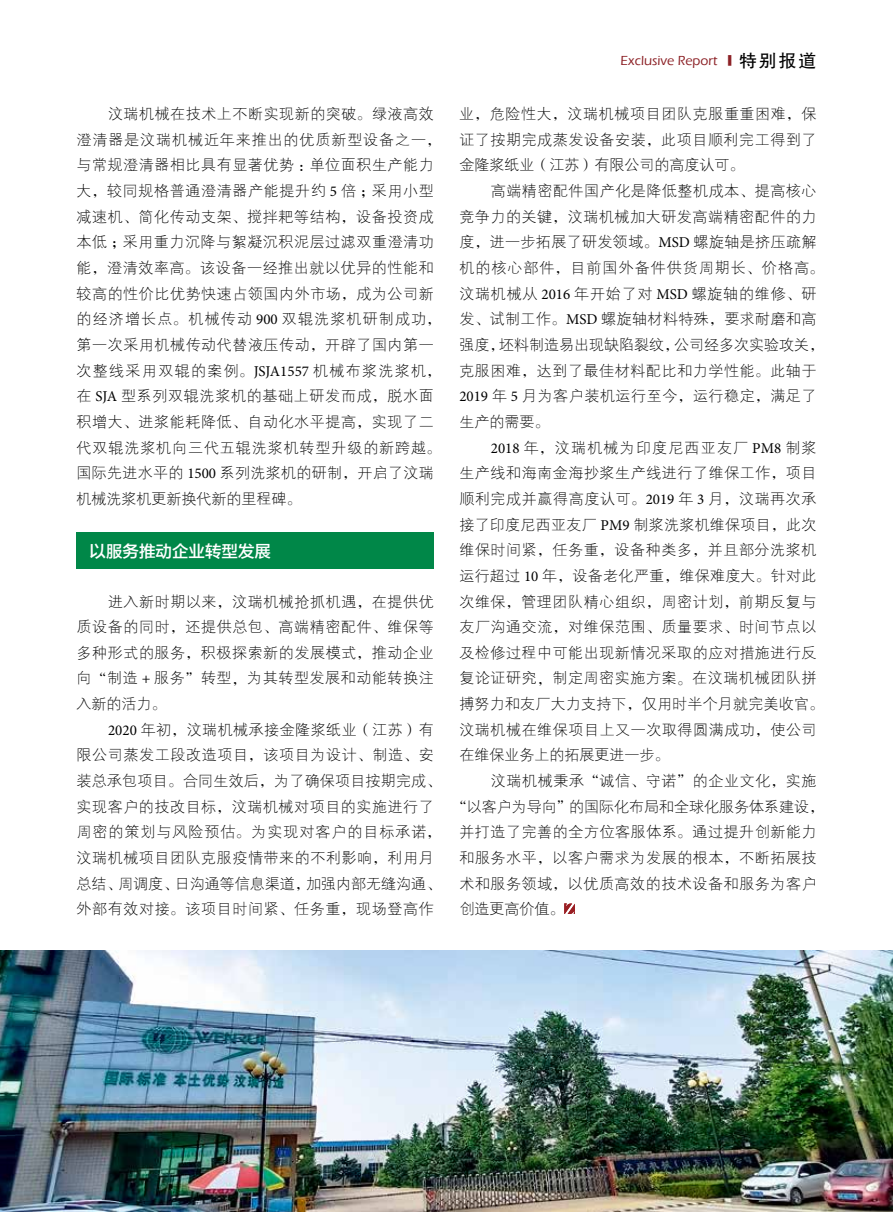
<style>
.page{position:relative;width:893px;height:1212px;background:#fff}
.page>*{position:absolute;margin:0;border:0;box-sizing:border-box;transform-origin:0 0}
.t1{font:16.5px "FZLTZHK GBK1 0";color:#fff}
.t2{font:15px/25.7px "FZXDXK GBK1 0";letter-spacing:.04em;color:#000}
.t3{font:15px "FZXDXK GBK1 0";color:#000}
.t4{font:500 13.5px "Eras ITC";color:#8c2126}
.s1{font-family:"FZSYK GBK1 0"}
.s2{font-family:"Minion Pro"}
.s3{font-family:"FZHTK GBK1 0";font-weight:400}
.s4{font-family:"FZHTK GBK1 0";font-weight:400;font-size:18px;color:#000}
</style>
<div class="page">
<div style="left:77px;top:532px;width:357px;height:36px;background:#008748"></div>
<svg style="left:564px;top:903px;width:11px;height:11px"></svg>
<img style="left:0;top:950px;width:893px;height:262px">
<p class="t2" style="left:77px;top:102px;width:366px;text-indent:31px">汶瑞机械在技术上不断实现新的突破<span class="s1">。</span>绿液高效澄清器是汶瑞机械近年来推出的优质新型设备之一<span class="s1">，</span>与常规澄清器相比具有显著优势<span class="s1">：</span>单位面积生产能力大<span class="s1">，</span>较同规格普通澄清器产能提升约 <span class="s2">5</span> 倍<span class="s1">；</span>采用小型减速机<span class="s1">、</span>简化传动支架<span class="s1">、</span>搅拌耙等结构<span class="s1">，</span>设备投资成本低<span class="s1">；</span>采用重力沉降与絮凝沉积泥层过滤双重澄清功能<span class="s1">，</span>澄清效率高<span class="s1">。</span>该设备一经推出就以优异的性能和较高的性价比优势快速占领国内外市场<span class="s1">，</span>成为公司新的经济增长点<span class="s1">。</span>机械传动 <span class="s2">900</span> 双辊洗浆机研制成功<span class="s1">，</span>第一次采用机械传动代替液压传动<span class="s1">，</span>开辟了国内第一次整线采用双辊的案例<span class="s1">。</span><span class="s2">JSJA1557</span> 机械布浆洗浆机<span class="s1">，</span>在 <span class="s2">SJA</span> 型系列双辊洗浆机的基础上研发而成<span class="s1">，</span>脱水面积增大<span class="s1">、</span>进浆能耗降低<span class="s1">、</span>自动化水平提高<span class="s1">，</span>实现了二代双辊洗浆机向三代五辊洗浆机转型升级的新跨越<span class="s1">。</span>国际先进水平的 <span class="s2">1500</span> 系列洗浆机的研制<span class="s1">，</span>开启了汶瑞机械洗浆机更新换代新的里程碑<span class="s1">。</span></p>
<p class="t1" style="left:90px;top:542px;width:183px">以服务推动企业转型发展</p>
<p class="t2" style="left:77px;top:589px;width:359px;text-align:justify;text-indent:31px">进入新时期以来<span class="s1">，</span>汶瑞机械抢抓机遇<span class="s1">，</span>在提供优质设备的同时<span class="s1">，</span>还提供总包<span class="s1">、</span>高端精密配件<span class="s1">、</span>维保等多种形式的服务<span class="s1">，</span>积极探索新的发展模式<span class="s1">，</span>推动企业向<span class="s1">“</span>制造 <span class="s2">+</span> 服务<span class="s1">”</span>转型<span class="s1">，</span>为其转型发展和动能转换注入新的活力<span class="s1">。</span></p>
<p class="t2" style="left:77px;top:717px;width:366px;text-indent:32px"><span class="s2">2020</span> 年初<span class="s1">，</span>汶瑞机械承接金隆浆纸业<span class="s1">（</span>江苏<span class="s1">）</span>有限公司蒸发工段改造项目<span class="s1">，</span>该项目为设计<span class="s1">、</span>制造<span class="s1">、</span>安装总承包项目<span class="s1">。</span>合同生效后<span class="s1">，</span>为了确保项目按期完成<span class="s1">、</span>实现客户的技改目标<span class="s1">，</span>汶瑞机械对项目的实施进行了周密的策划与风险预估<span class="s1">。</span>为实现对客户的目标承诺<span class="s1">，</span>汶瑞机械项目团队克服疫情带来的不利影响<span class="s1">，</span>利用月总结<span class="s1">、</span>周调度<span class="s1">、</span>日沟通等信息渠道<span class="s1">，</span>加强内部无缝沟通<span class="s1">、</span>外部有效对接<span class="s1">。</span>该项目时间紧<span class="s1">、</span>任务重<span class="s1">，</span>现场登高作</p>
<p class="t4" style="left:621px;top:53px;width:197px">Exclusive Report <span class="s3">■</span> <span class="s4">特别报道</span></p>
<p class="t2" style="left:459px;top:102px;width:359px;text-align:justify">业<span class="s1">，</span>危险性大<span class="s1">，</span>汶瑞机械项目团队克服重重困难<span class="s1">，</span>保证了按期完成蒸发设备安装<span class="s1">，</span>此项目顺利完工得到了金隆浆纸业<span class="s1">（</span>江苏<span class="s1">）</span>有限公司的高度认可<span class="s1">。</span></p>
<p class="t2" style="left:459px;top:178px;width:366px;text-indent:32px">高端精密配件国产化是降低整机成本<span class="s1">、</span>提高核心竞争力的关键<span class="s1">，</span>汶瑞机械加大研发高端精密配件的力度<span class="s1">，</span>进一步拓展了研发领域<span class="s1">。</span><span class="s2">MSD</span> 螺旋轴是挤压疏解机的核心部件<span class="s1">，</span>目前国外备件供货周期长<span class="s1">、</span>价格高<span class="s1">。</span>汶瑞机械从 <span class="s2">2016</span> 年开始了对 <span class="s2">MSD</span> 螺旋轴的维修<span class="s1">、</span>研发<span class="s1">、</span>试制工作<span class="s1">。</span><span class="s2">MSD</span> 螺旋轴材料特殊<span class="s1">，</span>要求耐磨和高强度<span class="s1">，</span>坯料制造易出现缺陷裂纹<span class="s1">，</span>公司经多次实验攻关<span class="s1">，</span>克服困难<span class="s1">，</span>达到了最佳材料配比和力学性能<span class="s1">。</span>此轴于<br><span class="s2">2019</span> 年 <span class="s2">5</span> 月为客户装机运行至今<span class="s1">，</span>运行稳定<span class="s1">，</span>满足了生产的需要<span class="s1">。</span></p>
<p class="t2" style="left:459px;top:435px;width:366px;text-indent:31px"><span class="s2">2018</span> 年<span class="s1">，</span>汶瑞机械为印度尼西亚友厂 <span class="s2">PM8</span> 制浆生产线和海南金海抄浆生产线进行了维保工作<span class="s1">，</span>项目顺利完成并赢得高度认可<span class="s1">。</span><span class="s2">2019</span> 年 <span class="s2">3</span> 月<span class="s1">，</span>汶瑞再次承接了印度尼西亚友厂 <span class="s2">PM9</span> 制浆洗浆机维保项目<span class="s1">，</span>此次维保时间紧<span class="s1">，</span>任务重<span class="s1">，</span>设备种类多<span class="s1">，</span>并且部分洗浆机运行超过 <span class="s2">10</span> 年<span class="s1">，</span>设备老化严重<span class="s1">，</span>维保难度大<span class="s1">。</span>针对此次维保<span class="s1">，</span>管理团队精心组织<span class="s1">，</span>周密计划<span class="s1">，</span>前期反复与友厂沟通交流<span class="s1">，</span>对维保范围<span class="s1">、</span>质量要求<span class="s1">、</span>时间节点以及检修过程中可能出现新情况采取的应对措施进行反复论证研究<span class="s1">，</span>制定周密实施方案<span class="s1">。</span>在汶瑞机械团队拼搏努力和友厂大力支持下<span class="s1">，</span>仅用时半个月就完美收官<span class="s1">。</span>汶瑞机械在维保项目上又一次取得圆满成功<span class="s1">，</span>使公司在维保业务上的拓展更进一步<span class="s1">。</span></p>
<p class="t2" style="left:491px;top:768px;width:327px">汶瑞机械秉承<span class="s1">“</span>诚信<span class="s1">、</span>守诺<span class="s1">”</span>的企业文化<span class="s1">，</span>实施</p>
<p class="t3" style="left:452px;top:798px;width:374px"><span class="s1">“</span>以客户为导向<span class="s1">”</span>的国际化布局和全球化服务体系建设<span class="s1">，</span></p>
<p class="t2" style="left:459px;top:820px;width:359px">并打造了完善的全方位客服体系<span class="s1">。</span>通过提升创新能力</p>
<p class="t2" style="left:459px;top:845px;width:359px">和服务水平<span class="s1">，</span>以客户需求为发展的根本<span class="s1">，</span>不断拓展技</p>
<p class="t2" style="left:459px;top:871px;width:359px">术和服务领域<span class="s1">，</span>以优质高效的技术设备和服务为客户</p>
<p class="t2" style="left:459px;top:897px;width:106px">创造更高价值<span class="s1">。</span></p>
</div>
